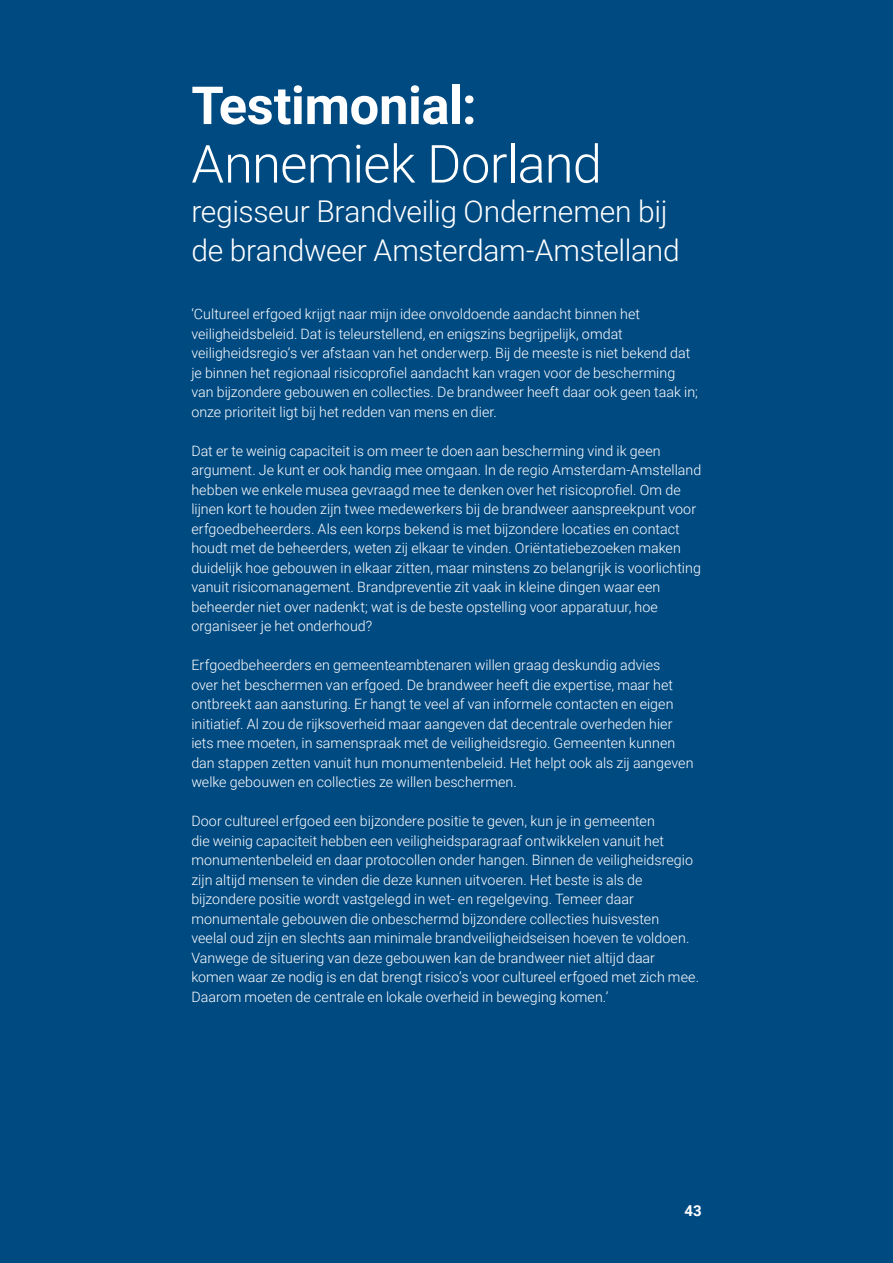
<style>
.page{position:relative;width:893px;height:1263px;background:#004a82}
.page>*{position:absolute;margin:0;border:0;box-sizing:border-box;transform-origin:0 0}
.t1{font:300 52.5px "Roboto";letter-spacing:-.015em;color:#fff}
.t2{font:700 52.5px "Roboto";letter-spacing:-.01em;color:#fff}
.t3{font:300 30px/39px "Roboto";letter-spacing:-.01em;color:#fff}
.t4{font:700 15px "Roboto";color:#fff}
.t5{font:300 14.25px/19.5px "Roboto";letter-spacing:.005em;color:#fff}
</style>
<div class="page">
<h1 class="t2" style="left:191px;top:69px;width:287px">Testimonial:</h1>
<h1 class="t1" style="left:191px;top:127px;width:412px">Annemiek Dorland</h1>
<h2 class="t3" style="left:191px;top:190px;width:490px">regisseur Brandveilig Ondernemen bij de brandweer Amsterdam-Amstelland</h2>
<p class="t5" style="left:191px;top:304px;width:508px">‘Cultureel erfgoed krijgt naar mijn idee onvoldoende aandacht binnen het veiligheidsbeleid. Dat is teleurstellend, en enigszins begrijpelijk, omdat veiligheidsregio’s ver afstaan van het onderwerp. Bij de meeste is niet bekend dat je binnen het regionaal risicoprofiel aandacht kan vragen voor de bescherming van bijzondere gebouwen en collecties. De brandweer heeft daar ook geen taak in; onze prioriteit ligt bij het redden van mens en dier.</p>
<p class="t5" style="left:191px;top:440px;width:511px">Dat er te weinig capaciteit is om meer te doen aan bescherming vind ik geen argument. Je kunt er ook handig mee omgaan. In de regio Amsterdam-Amstelland hebben we enkele musea gevraagd mee te denken over het risicoprofiel. Om de lijnen kort te houden zijn twee medewerkers bij de brandweer aanspreekpunt voor erfgoedbeheerders. Als een korps bekend is met bijzondere locaties en contact houdt met de beheerders, weten zij elkaar te vinden. Oriëntatiebezoeken maken duidelijk hoe gebouwen in elkaar zitten, maar minstens zo belangrijk is voorlichting vanuit risicomanagement. Brandpreventie zit vaak in kleine dingen waar een beheerder niet over nadenkt; wat is de beste opstelling voor apparatuur, hoe organiseer je het onderhoud?</p>
<p class="t5" style="left:191px;top:655px;width:504px">Erfgoedbeheerders en gemeenteambtenaren willen graag deskundig advies<br>over het beschermen van erfgoed. De brandweer heeft die expertise, maar het ontbreekt aan aansturing. Er hangt te veel af van informele contacten en eigen initiatief. Al zou de rijksoverheid maar aangeven dat decentrale overheden hier iets mee moeten, in samenspraak met de veiligheidsregio. Gemeenten kunnen dan stappen zetten vanuit hun monumentenbeleid. Het helpt ook als zij aangeven welke gebouwen en collecties ze willen beschermen.</p>
<p class="t5" style="left:191px;top:811px;width:509px">Door cultureel erfgoed een bijzondere positie te geven, kun je in gemeenten<br>die weinig capaciteit hebben een veiligheidsparagraaf ontwikkelen vanuit het monumentenbeleid en daar protocollen onder hangen. Binnen de veiligheidsregio zijn altijd mensen te vinden die deze kunnen uitvoeren. Het beste is als de bijzondere positie wordt vastgelegd in wet- en regelgeving. Temeer daar monumentale gebouwen die onbeschermd bijzondere collecties huisvesten<br>veelal oud zijn en slechts aan minimale brandveiligheidseisen hoeven te voldoen.<br>Vanwege de situering van deze gebouwen kan de brandweer niet altijd daar komen waar ze nodig is en dat brengt risico’s voor cultureel erfgoed met zich mee.<br>Daarom moeten de centrale en lokale overheid in beweging komen.’</p>
<p class="t4" style="left:684px;top:1200px;width:19px">43</p>
</div>
